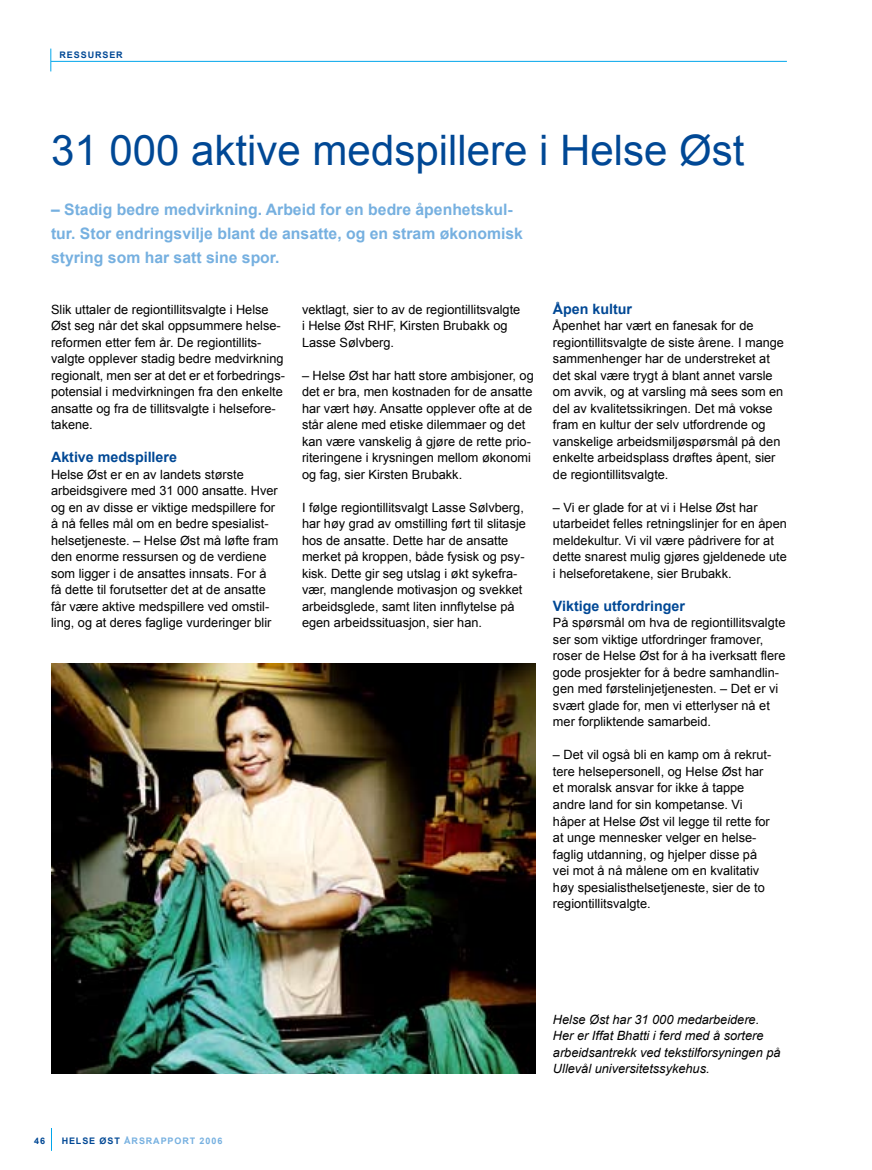
<style>
.page{position:relative;width:872px;height:1170px;background:#fff}
.page>*{position:absolute;margin:0;border:0;box-sizing:border-box;transform-origin:0 0}
.t1{font:42px "Arial";color:#004895}
.t2{font:700 15.75px/24px "Arial";color:#76b0e0}
.t3{font:700 14.25px "Arial";color:#004895}
.t4{font:12.75px/16.5px "Arial";color:#000}
.t5{font:italic 12.75px/16.5px "Arial";color:#000}
.t6{font:700 9px "Arial";letter-spacing:.1em;color:#004895}
.t7{font:700 9px "Arial";letter-spacing:.1em;color:#76b0e0}
</style>
<div class="page">
<hr style="left:51px;top:61px;width:736px;height:1px;background:#00a6eb">
<svg style="left:50px;top:49px;width:1px;height:22px"></svg>
<svg style="left:51px;top:1128px;width:1px;height:22px"></svg>
<img style="left:51px;top:663px;width:485px;height:410px">
<p class="t6" style="left:60px;top:49px;width:65px">RESSURSER</p>
<h1 class="t1" style="left:51px;top:127px;width:695px">31 000 aktive medspillere i Helse Øst</h1>
<p class="t2" style="left:51px;top:197px;width:473px">– Stadig bedre medvirkning. Arbeid for en bedre åpenhetskul&shy;tur. Stor endringsvilje blant de ansatte, og en stram økonomisk styring som har satt sine spor.</p>
<p class="t4" style="left:51px;top:301px;width:235px">Slik uttaler de regiontillitsvalgte i Helse Øst seg når det skal oppsummere helse&shy;reformen etter fem år. De regiontillits&shy;valgte opplever stadig bedre medvirkning regionalt, men ser at det er et forbedrings&shy;potensial i medvirkningen fra den enkelte ansatte og fra de tillitsvalgte i helsefore&shy;takene.</p>
<p class="t3" style="left:51px;top:449px;width:127px">Aktive medspillere</p>
<p class="t4" style="left:51px;top:466px;width:229px">Helse Øst er en av landets største arbeidsgivere med 31 000 ansatte. Hver og en av disse er viktige medspillere for å nå felles mål om en bedre spesialist&shy;helsetjeneste. – Helse Øst må løfte fram den enorme ressursen og de verdiene som ligger i de ansattes innsats. For å få dette til forutsetter det at de ansatte får være aktive medspillere ved omstil&shy;ling, og at deres faglige vurderinger blir</p>
<p class="t4" style="left:302px;top:301px;width:220px">vektlagt, sier to av de regiontillitsvalgte i Helse Øst RHF, Kirsten Brubakk og<br>Lasse Sølvberg.</p>
<p class="t4" style="left:302px;top:367px;width:233px">– Helse Øst har hatt store ambisjoner, og det er bra, men kostnaden for de ansatte har vært høy. Ansatte opplever ofte at de står alene med etiske dilemmaer og det kan være vanskelig å gjøre de rette prio&shy;riteringene i krysningen mellom økonomi og fag, sier Kirsten Brubakk.</p>
<p class="t4" style="left:302px;top:499px;width:225px">I følge regiontillitsvalgt Lasse Sølvberg, har høy grad av omstilling ført til slitasje hos de ansatte. Dette har de ansatte merket på kroppen, både fysisk og psy&shy;kisk. Dette gir seg utslag i økt sykefra&shy;vær, manglende motivasjon og svekket arbeidsglede, samt liten innflytelse på egen arbeidssituasjon, sier han.</p>
<p class="t3" style="left:553px;top:300px;width:81px">Åpen kultur</p>
<p class="t4" style="left:553px;top:317px;width:233px">Åpenhet har vært en fanesak for de region-tillitsvalgte de siste årene. I mange sammenhenger har de understreket at det skal være trygt å blant annet varsle om avvik, og at varsling må sees som en del av kvalitetssikringen. Det må vokse fram en kultur der selv utfordrende og vanskelige arbeidsmiljøspørsmål på den enkelte arbeidsplass drøftes åpent, sier de regiontillitsvalgte.</p>
<p class="t4" style="left:553px;top:499px;width:235px">– Vi er glade for at vi i Helse Øst har utarbeidet felles retningslinjer for en åpen meldekultur. Vi vil være pådrivere for at dette snarest mulig gjøres gjeldenede ute i helseforetakene, sier Brubakk.</p>
<p class="t3" style="left:553px;top:597px;width:133px">Viktige utfordringer</p>
<p class="t4" style="left:553px;top:614px;width:234px">På spørsmål om hva de regiontillitsvalgte ser som viktige utfordringer framover, roser de Helse Øst for å ha iverksatt flere gode prosjekter for å bedre samhandlin&shy;gen med førstelinjetjenesten. – Det er vi svært glade for, men vi etterlyser nå et mer forpliktende samarbeid.</p>
<p class="t4" style="left:553px;top:746px;width:220px">– Det vil også bli en kamp om å rekrut&shy;tere helsepersonell, og Helse Øst har et moralsk ansvar for ikke å tappe andre land for sin kompetanse. Vi håper at Helse Øst vil legge til rette for at unge mennesker velger en helse&shy;faglig utdanning, og hjelper disse på vei mot å nå målene om en kvalitativ høy spesialisthelsetjeneste, sier de to regiontillitsvalgte.</p>
<p class="t6" style="left:34px;top:1135px;width:12px">46</p>
<p class="t6" style="left:62px;top:1135px;width:8px">helse</p>
<p class="t6" style="left:100px;top:1135px;width:8px">øst</p>
<p class="t7" style="left:124px;top:1135px;width:16px">Årsrapport</p>
<p class="t7" style="left:200px;top:1135px;width:24px">2006</p>
<p class="t5" style="left:553px;top:1010px;width:229px">Helse Øst har 31 000 medarbeidere.<br>Her er Iffat Bhatti i ferd med å sortere arbeidsantrekk ved tekstilforsyningen på Ullevål universitetssykehus.</p>
</div>
